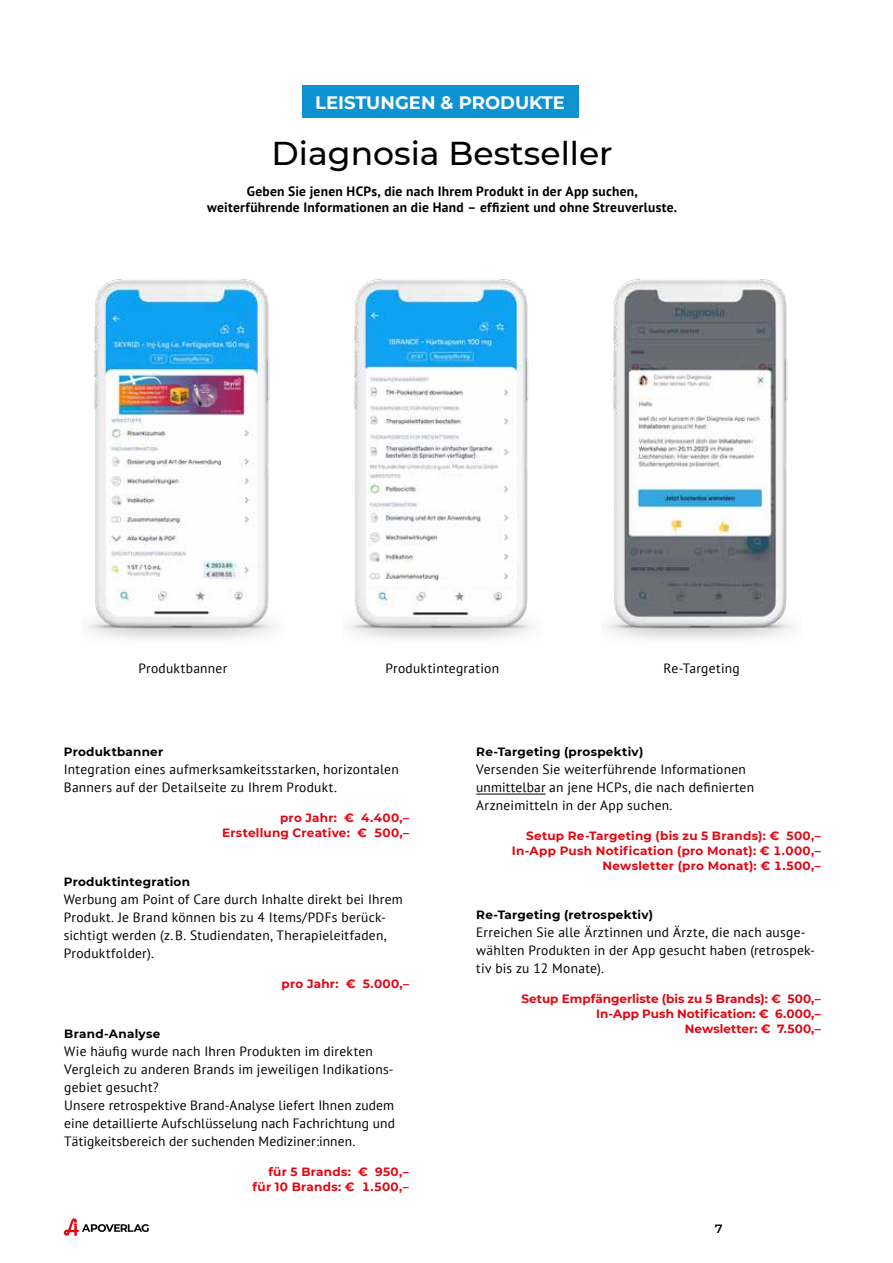
<style>
.page{position:relative;width:893px;height:1263px;background:#fff}
.page>*{position:absolute;margin:0;border:0;box-sizing:border-box;transform-origin:0 0}
.t1{font:500 33px "Montserrat";color:#000}
.t2{font:700 18px "Montserrat";color:#fff}
.t3{font:13.5px/18px "PT Sans";letter-spacing:.02em;color:#000}
.t4{font:700 13.5px/16.5px "PT Sans";letter-spacing:.02em;color:#000;text-align:center}
.t5{font:700 12px/15px "Montserrat";letter-spacing:.02em;color:#e30613;text-align:right}
.t6{font:700 12px "Montserrat";letter-spacing:.02em;color:#000}
.t7{font:700 12px/15px "Montserrat";color:#e30613;text-align:right}
.t8{font:600 12px "Montserrat";color:#000}
</style>
<div class="page">
<div style="left:302px;top:85px;width:276px;height:32px;background:#0d93d2"></div>
<hr style="left:476px;top:794px;width:70px;height:1px;background:#000">
<img style="left:347px;top:279px;width:187px;height:360px">
<img style="left:606px;top:279px;width:187px;height:360px">
<img style="left:87px;top:279px;width:188px;height:360px">
<div style="left:654px;top:401px;width:17px;height:6px;background:#fff"></div>
<svg style="left:64px;top:1218px;width:85px;height:18px"></svg>
<h2 class="t2" style="left:315px;top:89px;width:251px">LEISTUNGEN &amp; PRODUKTE</h2>
<h1 class="t1" style="left:272px;top:130px;width:343px">Diagnosia Bestseller</h1>
<p class="t4" style="left:207px;top:182px;width:472px">Geben Sie jenen HCPs, die nach Ihrem Produkt in der App suchen, weiterführende Informationen an die Hand – effizient und ohne Streuverluste.</p>
<p class="t3" style="left:138px;top:659px;width:90px">Produktbanner</p>
<p class="t3" style="left:385px;top:659px;width:115px">Produktintegration</p>
<p class="t3" style="left:664px;top:659px;width:78px">Re-Targeting</p>
<p class="t6" style="left:64px;top:743px;width:101px">Produktbanner</p>
<p class="t3" style="left:64px;top:760px;width:336px">Integration eines aufmerksamkeitsstarken, horizontalen<br>Banners auf der Detailseite zu Ihrem Produkt.</p>
<p class="t5" style="left:222px;top:809px;width:189px">pro Jahr: € 4.400,–<br>Erstellung Creative: € 500,–</p>
<p class="t6" style="left:64px;top:873px;width:128px">Produktintegration</p>
<p class="t3" style="left:64px;top:890px;width:340px">Werbung am Point of Care durch Inhalte direkt bei Ihrem Produkt. Je Brand können bis zu 4 Items/PDFs berück&shy;sichtigt werden (z.B. Studiendaten, Therapieleitfaden, Produktfolder).</p>
<p class="t5" style="left:282px;top:976px;width:129px">pro Jahr: € 5.000,–</p>
<p class="t6" style="left:476px;top:743px;width:169px">Re-Targeting (prospektiv)</p>
<p class="t3" style="left:476px;top:760px;width:279px">Versenden Sie weiterführende Informationen unmittelbar an jene HCPs, die nach definierten<br>Arzneimitteln in der App suchen.</p>
<p class="t5" style="left:512px;top:827px;width:310px">Setup Re-Targeting (bis zu 5 Brands): € 500,–<br>In-App Push Notification (pro Monat): € 1.000,–<br>Newsletter (pro Monat): € 1.500,–</p>
<p class="t6" style="left:476px;top:906px;width:178px">Re-Targeting (retrospektiv)</p>
<p class="t3" style="left:476px;top:923px;width:340px">Erreichen Sie alle Ärztinnen und Ärzte, die nach ausge&shy;wählten Produkten in der App gesucht haben (retrospek&shy;tiv bis zu 12 Monate).</p>
<p class="t7" style="left:521px;top:991px;width:301px">Setup Empfängerliste (bis zu 5 Brands): € 500,–<br>In-App Push Notification: € 6.000,–</p>
<p class="t6" style="left:64px;top:1025px;width:97px">Brand-Analyse</p>
<p class="t5" style="left:685px;top:1021px;width:137px">Newsletter: € 7.500,–</p>
<p class="t3" style="left:64px;top:1041px;width:332px">Wie häufig wurde nach Ihren Produkten im direkten Vergleich zu anderen Brands im jeweiligen Indikations&shy;gebiet gesucht?<br>Unsere retrospektive Brand-Analyse liefert Ihnen zudem eine detaillierte Aufschlüsselung nach Fachrichtung und Tätigkeitsbereich der suchenden Mediziner:innen.</p>
<p class="t5" style="left:253px;top:1163px;width:158px">für 5 Brands: € 950,– für 10 Brands: € 1.500,–</p>
<p class="t8" style="left:714px;top:1220px;width:10px">7</p>
</div>
